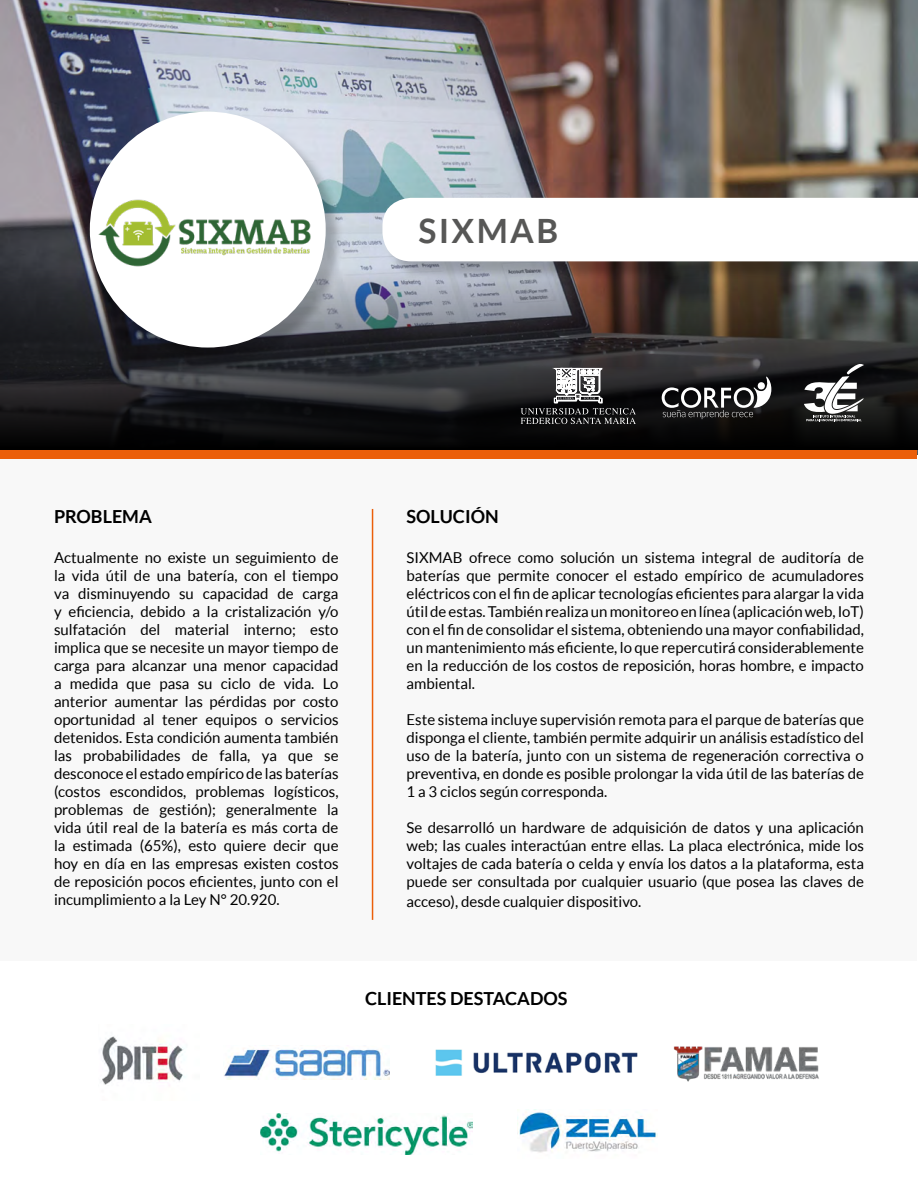
<style>
.page{position:relative;width:918px;height:1188px;background:#fff}
.page>*{position:absolute;margin:0;border:0;box-sizing:border-box;transform-origin:0 0}
.t1{font:700 33.45px "Lato";letter-spacing:.07em;color:#575756}
.t2{font:700 18px "Lato";color:#000}
.t3{font:15px/18px "Lato";color:#000;text-align:justify}
</style>
<div class="page">
<img style="left:0;top:0;width:917px;height:454px">
<svg style="left:0;top:267px;width:918px;height:183px;background:#1c1d20"></svg>
<div style="left:1px;top:454px;width:916px;height:507px;background:#f8f8f8"></div>
<div style="left:1px;top:451px;width:916px;height:8px;background:#eb5f0a"></div>
<div style="left:92px;top:114px;width:252px;height:252px;background:#000;opacity:.24"></div>
<div style="left:90px;top:112px;width:236px;height:236px;background:#fff;border-radius:50%"></div>
<hr style="left:372px;top:509px;width:1px;height:411px;background:#eb5f0a">
<svg style="left:382px;top:148px;width:536px;height:276px"></svg>
<img style="left:75px;top:184px;width:260px;height:91px">
<img style="left:101px;top:1036px;width:85px;height:49px">
<img style="left:673px;top:1046px;width:146px;height:36px">
<img style="left:224px;top:1045px;width:166px;height:34px">
<img style="left:260px;top:1114px;width:212px;height:40px">
<img style="left:435px;top:1049px;width:203px;height:27px">
<img style="left:518px;top:1109px;width:140px;height:44px">
<h1 class="t1" style="left:418px;top:212px;width:141px">SIXMAB</h1>
<p class="t2" style="left:54px;top:507px;width:99px">PROBLEMA</p>
<p class="t3" style="left:54px;top:549px;width:286px">Actualmente no existe un seguimiento de la vida útil de una batería, con el tiempo va disminuyendo su capacidad de carga y eficiencia, debido a la cristalización y/o sulfatación del material interno; esto implica que se necesite un mayor tiempo de carga para alcanzar una menor capacidad a medida que pasa su ciclo de vida. Lo anterior aumentar las pérdidas por costo oportunidad al tener equipos o servicios detenidos. Esta condición aumenta también las probabilidades de falla, ya que se desconoce el estado empírico de las baterías (costos escondidos, problemas logísticos, problemas de gestión); generalmente la vida útil real de la batería es más corta de la estimada (65%), esto quiere decir que hoy en día en las empresas existen costos de reposición pocos eficientes, junto con el incumplimiento a la Ley N° 20.920.</p>
<p class="t2" style="left:407px;top:507px;width:94px">SOLUCIÓN</p>
<p class="t3" style="left:407px;top:549px;width:459px">SIXMAB ofrece como solución un sistema integral de auditoría de baterías que permite conocer el estado empírico de acumuladores eléctricos con el fin de aplicar tecnologías eficientes para alargar la vida útil de estas. También realiza un monitoreo en línea (aplicación web, IoT) con el fin de consolidar el sistema, obteniendo una mayor confiabilidad, un mantenimiento más eficiente, lo que repercutirá considerablemente en la reducción de los costos de reposición, horas hombre, e impacto ambiental.</p>
<p class="t3" style="left:407px;top:711px;width:459px">Este sistema incluye supervisión remota para el parque de baterías que disponga el cliente, también permite adquirir un análisis estadístico del uso de la batería, junto con un sistema de regeneración correctiva o preventiva, en donde es posible prolongar la vida útil de las baterías de 1 a 3 ciclos según corresponda.</p>
<p class="t3" style="left:407px;top:819px;width:459px">Se desarrolló un hardware de adquisición de datos y una aplicación web; las cuales interactúan entre ellas. La placa electrónica, mide los voltajes de cada batería o celda y envía los datos a la plataforma, esta puede ser consultada por cualquier usuario (que posea las claves de</p>
<p class="t3" style="left:407px;top:892px;width:236px">acceso), desde cualquier dispositivo.</p>
<p class="t2" style="left:365px;top:988px;width:204px">CLIENTES DESTACADOS</p>
</div>
